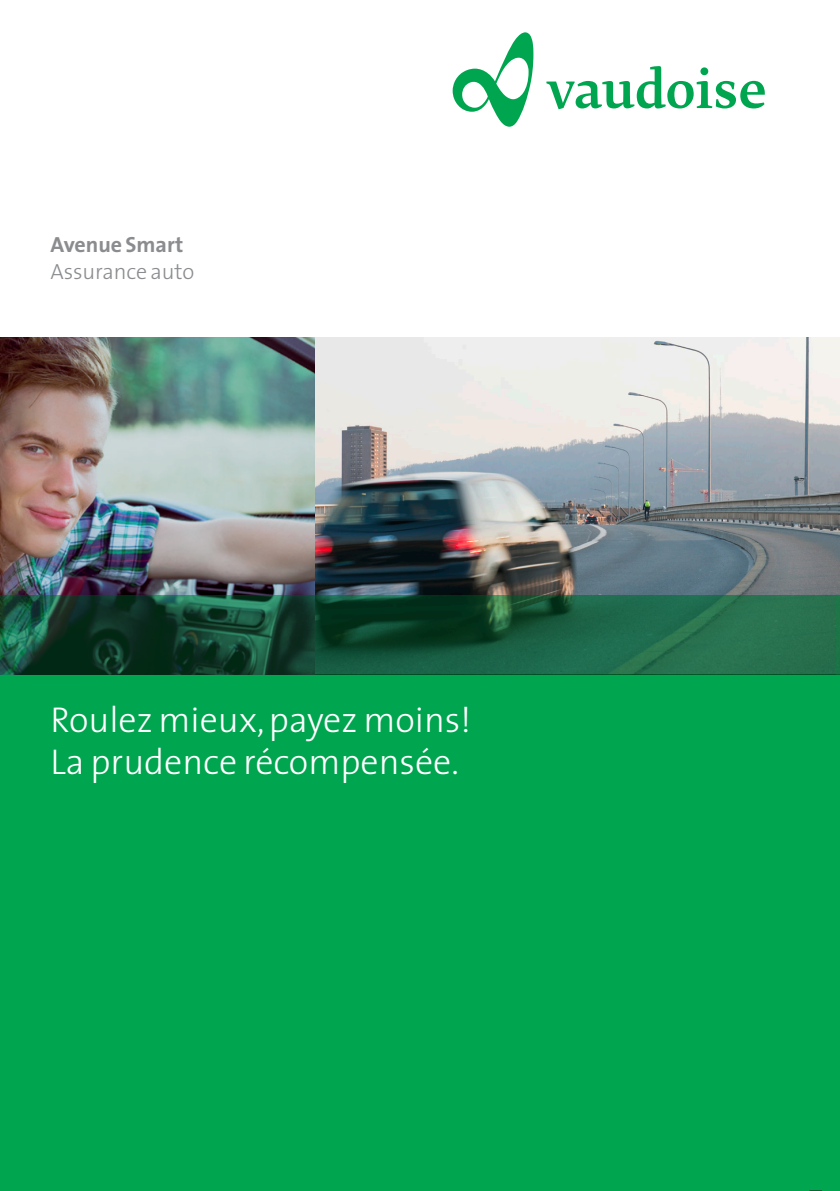
<style>
.page{position:relative;width:840px;height:1191px;background:#fff}
.page>*{position:absolute;margin:0;border:0;box-sizing:border-box;transform-origin:0 0}
.VAU_Thesis_Light_18{font:300 36px "The Sans";color:#fff}
.VAU_Thesis_Light_12{font:300 22px "The Sans";letter-spacing:-.005em;color:#8a8c8f}
.VAU_Thesis_Bold_12_1{font:700 22px "The Sans";letter-spacing:-.005em;color:#8a8c8f}
</style>
<div class="page">
<img style="left:1px;top:337px;width:838px;height:258px">
<hr style="left:0;top:0;width:1px;height:1191px;background:#00a54f">
<div style="left:0;top:674px;width:839px;height:517px;background:#00a54f"></div>
<svg style="left:452px;top:32px;width:312px;height:95px"></svg>
<svg style="left:809px;top:1190px;width:12px;height:1px"></svg>
<hr style="left:839px;top:675px;width:1px;height:516px;background:#00a54f">
<hr style="left:839px;top:337px;width:1px;height:338px;background:#d1d2d4">
<hr style="left:839px;top:595px;width:1px;height:80px;background:#00a54f">
<svg style="left:0;top:595px;width:839px;height:80px;background:#175239"></svg>
<p class="VAU_Thesis_Bold_12_1" style="left:51px;top:226px;width:134px">Avenue Smart</p>
<p class="VAU_Thesis_Light_12" style="left:51px;top:253px;width:145px">Assurance auto</p>
<p class="VAU_Thesis_Light_18" style="left:51px;top:690px;width:422px">Roulez mieux, payez moins!</p>
<p class="VAU_Thesis_Light_18" style="left:51px;top:732px;width:410px">La prudence récompensée.</p>
</div>
